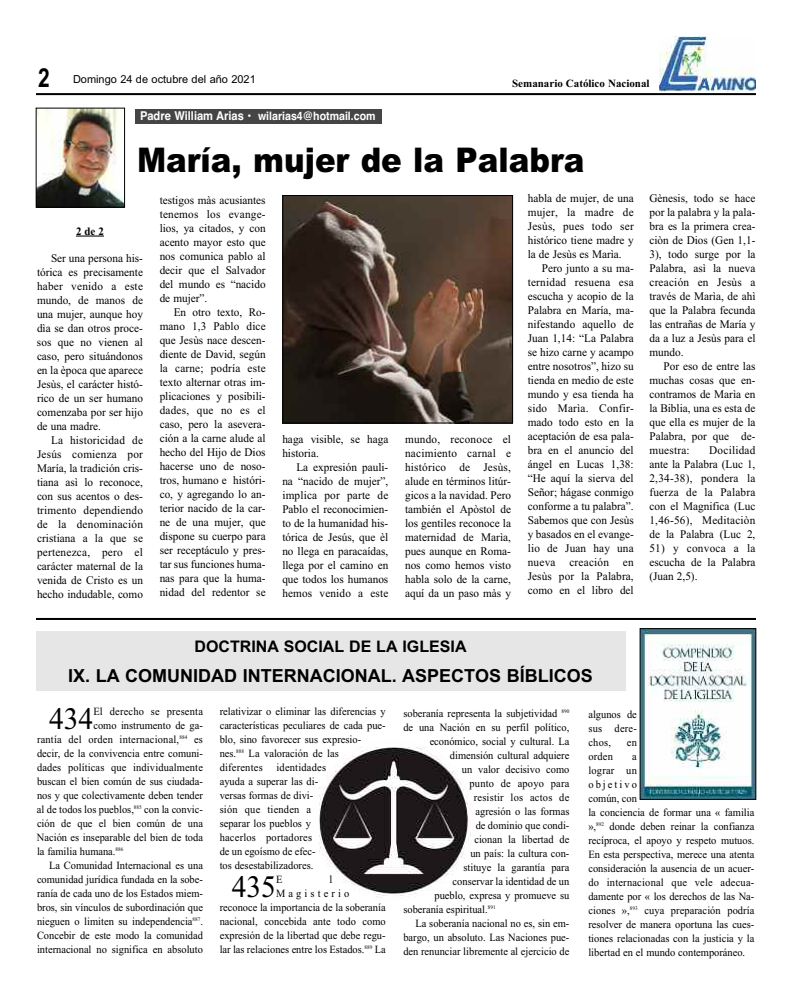
<style>
.page{position:relative;width:792px;height:1008px;background:#fff}
.page>*{position:absolute;margin:0;border:0;box-sizing:border-box;transform-origin:0 0}
.t1{font:900 34px "Arial";color:#000;scale:.91 1}
.t2{font:31.2px "Times New Roman";color:#000;scale:.95 1}
.t3{font:700 26.2px "Arial";color:#000;scale:.8 1}
.t4{font:700 18px "Arial";color:#000}
.t5{font:700 16px "Arial";color:#000}
.t6{font:11.6px/14px "Times New Roman";color:#000;text-align:justify}
.t7{font:700 11.6px "Helvetica";color:#fff;scale:.92 1}
.t8{font:700 11.3px "Times New Roman";color:#000}
.t9{font:11px/14px "Times New Roman";color:#000;scale:.95 1}
.t10{font:11px "Times New Roman";letter-spacing:.02em;color:#000;scale:.95 1}
.t11{font:11px "Arial";color:#000}
.t12{font:700 11px "Times New Roman";color:#000}
.t13{font:11px "Times New Roman";letter-spacing:.295em;color:#000;scale:.95 1}
.s1{font-size:12.1px}
</style>
<div class="page">
<img style="left:659px;top:37px;width:97px;height:54px">
<hr style="left:36px;top:93px;width:720px;height:2px;background:#000">
<hr style="left:36px;top:618px;width:720px;height:2px;background:#000">
<div style="left:36px;top:631px;width:589px;height:59px;background:#e6e6e6"></div>
<svg style="left:76px;top:236px;width:28px;height:1px"></svg>
<img style="left:38px;top:110px;width:85px;height:95px">
<div style="left:36px;top:108px;width:89px;height:99px;border:1px solid #000"></div>
<div style="left:136px;top:109px;width:246px;height:15px;background:#454545"></div>
<img style="left:285px;top:197px;width:226px;height:224px">
<div style="left:283px;top:195px;width:230px;height:228px;border:1px solid #000"></div>
<img style="left:312px;top:740px;width:163px;height:161px;border-radius:50%">
<img style="left:642px;top:631px;width:112px;height:167px">
<div style="left:640px;top:629px;width:116px;height:171px;border:1px solid #000"></div>
<h3 class="t3" style="left:38px;top:63px;width:16px">2</h3>
<p class="t12" style="left:512px;top:77px;width:139px">Semanario Católico Nacional</p>
<p class="t11" style="left:73px;top:73px;width:184px">Domingo 24 de octubre del año 2021</p>
<p class="t7" style="left:140px;top:109px;width:258px"><span class="s1">Padre William Arias •</span> wilarias4@hotmail.com</p>
<h1 class="t1" style="left:137px;top:141px;width:493px">María, mujer de la Palabra</h1>
<p class="t8" style="left:76px;top:224px;width:29px">2de2</p>
<p class="t6" style="left:37px;top:251px;width:108px;text-indent:14px">Ser una persona his&shy;tórica es precisamente haber venido a este mundo, de manos de una mujer, aunque hoy dìa se dan otros proce&shy;sos que no vienen al caso, pero situándonos en la època que aparece Jesùs, el carácter histó&shy;rico de un ser humano comenzaba por ser hijo de una madre.</p>
<p class="t6" style="left:37px;top:433px;width:108px;text-indent:14px">La historicidad de Jesús comienza por María, la tradición cris&shy;tiana asì lo reconoce, con sus acentos o des&shy;trimento dependiendo de la denominación cristiana a la que se pertenezca, pero el carácter maternal de la venida de Cristo es un hecho indudable, como</p>
<p class="t6" style="left:160px;top:193px;width:108px">testigos màs acusiantes tenemos los evange&shy;lios, ya citados, y con acento mayor esto que nos comunica pablo al decir que el Salvador del mundo es “nacido de mujer”.</p>
<p class="t6" style="left:160px;top:305px;width:108px;text-indent:14px">En otro texto, Ro&shy;mano 1,3 Pablo dice que Jesùs nace descen&shy;diente de David, según la carne; podría este texto alternar otras im&shy;plicaciones y posibili&shy;dades, que no es el caso, pero la asevera&shy;ción a la carne alude al hecho del Hijo de Dios hacerse uno de noso&shy;tros, humano e históri&shy;co, y agregando lo an&shy;terior nacido de la car&shy;ne de una mujer, que dispone su cuerpo para ser receptáculo y pres&shy;tar sus funciones huma&shy;nas para que la huma&shy;nidad del redentor se</p>
<p class="t6" style="left:282px;top:432px;width:108px">haga visible, se haga historia.</p>
<p class="t6" style="left:282px;top:460px;width:108px;text-indent:14px">La expresión pauli&shy;na “nacido de mujer”, implica por parte de Pablo el reconocimien&shy;to de la humanidad his&shy;tórica de Jesús, que èl no llega en paracaídas, llega por el camino en que todos los humanos hemos venido a este</p>
<p class="t6" style="left:405px;top:432px;width:108px">mundo, reconoce el nacimiento carnal e histórico de Jesùs, alude en términos litúr&shy;gicos a la navidad. Pero también el Apòstol de los gentiles reconoce la maternidad de Marìa, pues aunque en Roma&shy;nos como hemos visto habla solo de la carne, aquí da un paso màs y</p>
<p class="t6" style="left:528px;top:191px;width:108px">habla de mujer, de una mujer, la madre de Jesùs, pues todo ser histórico tiene madre y la de Jesùs es Marìa.</p>
<p class="t6" style="left:528px;top:261px;width:108px;text-indent:14px">Pero junto a su ma&shy;ternidad resuena esa escucha y acopio de la Palabra en María, ma&shy;nifestando aquello de Juan 1,14: “La Palabra se hizo carne y acampo entre nosotros”, hizo su tienda en medio de este mundo y esa tienda ha sido Marìa. Confir&shy;mado todo esto en la aceptación de esa pala&shy;bra en el anuncio del ángel en Lucas 1,38: “He aquí la sierva del Señor; hágase conmigo conforme a tu palabra”.<br>Sabemos que con Jesùs y basados en el evange&shy;lio de Juan hay una nueva creación en Jesùs por la Palabra, como en el libro del</p>
<p class="t6" style="left:649px;top:191px;width:108px">Gènesis, todo se hace por la palabra y la pala&shy;bra es la primera crea&shy;ciòn de Dios (Gen 1,1- 3), todo surge por la Palabra, asì la nueva creación en Jesùs a través de Marìa, de ahì que la Palabra fecunda las entrañas de María y da a luz a Jesùs para el mundo.</p>
<p class="t6" style="left:649px;top:359px;width:108px;text-indent:14px">Por eso de entre las muchas cosas que en&shy;contramos de Marìa en la Biblia, una es esta de que ella es mujer de la Palabra, por que de&shy;muestra:</p>
<p class="t6" style="left:649px;top:443px;width:108px;text-indent:60px">Docilidad ante la Palabra (Luc 1, 2,34-38), pondera la fuerza de la Palabra con el Magnifica (Luc 1,46-56), Meditaciòn de la Palabra (Luc 2,</p>
<p class="t6" style="left:649px;top:541px;width:108px">51) y convoca a la escucha de la Palabra (Juan 2,5).</p>
<h3 class="t5" style="left:195px;top:637px;width:274px">DOCTRINA SOCIAL DE LA IGLESIA</h3>
<h3 class="t4" style="left:68px;top:665px;width:526px">IX. LA COMUNIDAD INTERNACIONAL. ASPECTOS BÍBLICOS</h3>
<h2 class="t2" style="left:49px;top:700px;width:48px">434</h2>
<p class="t10" style="left:93px;top:704px;width:117px">El derecho se presenta</p>
<p class="t9" style="left:93px;top:718px;width:117px">como instrumento de ga-</p>
<p class="t10" style="left:37px;top:732px;width:176px">rantía del orden internacional,<sup>884</sup> es</p>
<p class="t9" style="left:37px;top:746px;width:176px">decir, de la convivencia entre comuni-</p>
<p class="t9" style="left:37px;top:760px;width:176px">dades políticas que individualmente</p>
<p class="t9" style="left:37px;top:774px;width:176px">buscan el bien común de sus ciudada-</p>
<p class="t9" style="left:37px;top:788px;width:176px">nos y que colectivamente deben tender</p>
<p class="t9" style="left:37px;top:802px;width:176px">al de todos los pueblos,<sup>885</sup> con la convic-</p>
<p class="t9" style="left:37px;top:816px;width:176px">ción de que el bien común de una</p>
<p class="t9" style="left:37px;top:830px;width:176px">Nación es inseparable del bien de toda</p>
<p class="t9" style="left:37px;top:844px;width:92px">la familia humana.<sup>886</sup></p>
<p class="t9" style="left:49px;top:858px;width:164px">La Comunidad Internacional es una</p>
<p class="t9" style="left:37px;top:872px;width:176px">comunidad jurídica fundada en la sobe-</p>
<p class="t9" style="left:37px;top:886px;width:176px">ranía de cada uno de los Estados miem-</p>
<p class="t9" style="left:37px;top:900px;width:176px">bros, sin vínculos de subordinación que</p>
<p class="t9" style="left:37px;top:914px;width:176px">nieguen o limiten su independencia<sup>887</sup>.</p>
<p class="t9" style="left:37px;top:928px;width:176px">Concebir de este modo la comunidad</p>
<p class="t9" style="left:37px;top:942px;width:176px">internacional no significa en absoluto</p>
<p class="t9" style="left:220px;top:704px;width:176px">relativizar o eliminar las diferencias y características peculiares de cada pue&shy;blo, sino favorecer sus expresio&shy;nes.<sup>888</sup> La valoración de las<br>diferentes identidades<br>ayuda a superar las di-<br>versas formas de divi-<br>sión que tienden a<br>separar los pueblos y<br>hacerlos portadores<br>de un egoísmo de efec-<br>tos desestabilizadores.</p>
<h2 class="t2" style="left:232px;top:868px;width:48px">435</h2>
<p class="t9" style="left:276px;top:872px;width:8px">E</p>
<p class="t9" style="left:330px;top:872px;width:5px">l</p>
<p class="t13" style="left:276px;top:887px;width:79px">Magisterio</p>
<p class="t9" style="left:220px;top:900px;width:176px">reconoce la importancia de la soberanía</p>
<p class="t9" style="left:220px;top:914px;width:176px">nacional, concebida ante todo como</p>
<p class="t9" style="left:220px;top:928px;width:176px">expresión de la libertad que debe regu-</p>
<p class="t9" style="left:220px;top:942px;width:176px">lar las relaciones entre los Estados.<sup>889</sup> La</p>
<p class="t9" style="left:403px;top:706px;width:176px">soberanía representa la subjetividad <sup>890</sup></p>
<p class="t9" style="left:403px;top:720px;width:176px">de una Nación en su perfil político,</p>
<p class="t9" style="left:430px;top:734px;width:149px">económico, social y cultural. La</p>
<p class="t9" style="left:450px;top:748px;width:127px">dimensión cultural adquiere</p>
<p class="t9" style="left:462px;top:762px;width:115px">un valor decisivo como</p>
<p class="t10" style="left:469px;top:776px;width:107px">punto de apoyo para</p>
<p class="t10" style="left:474px;top:790px;width:102px">resistir los actos de</p>
<p class="t9" style="left:476px;top:804px;width:100px">agresión o las formas</p>
<p class="t9" style="left:476px;top:818px;width:100px">de dominio que condi-</p>
<p class="t9" style="left:474px;top:832px;width:102px">cionan la libertad de</p>
<p class="t9" style="left:470px;top:846px;width:106px">un país: la cultura con-</p>
<p class="t9" style="left:464px;top:860px;width:113px">stituye la garantía para</p>
<p class="t9" style="left:453px;top:874px;width:124px">conservar la identidad de un</p>
<p class="t9" style="left:435px;top:888px;width:143px">pueblo, expresa y promueve su</p>
<p class="t9" style="left:403px;top:902px;width:99px">soberanía espiritual.<sup>891</sup></p>
<p class="t9" style="left:415px;top:916px;width:164px">La soberanía nacional no es, sin em-</p>
<p class="t9" style="left:403px;top:930px;width:176px">bargo, un absoluto. Las Naciones pue-</p>
<p class="t9" style="left:403px;top:944px;width:176px">den renunciar libremente al ejercicio de</p>
<p class="t9" style="left:588px;top:707px;width:53px;text-align:justify">algunos de sus dere&shy;chos,</p>
<p class="t9" style="left:627px;top:735px;width:12px">en</p>
<p class="t9" style="left:588px;top:749px;width:27px">orden</p>
<p class="t9" style="left:588px;top:749px;width:176px;text-indent:44px">a<br>lograr un<br>objetivo<br>común, con<br>la conciencia de formar una « familia »,<sup>892</sup> donde deben reinar la confianza recíproca, el apoyo y respeto mutuos.<br>En esta perspectiva, merece una atenta consideración la ausencia de un acuer&shy;do internacional que vele adecua&shy;damente por « los derechos de las Na&shy;ciones »,<sup>893</sup> cuya preparación podría resolver de manera oportuna las cues&shy;tiones relacionadas con la justicia y la libertad en el mundo contemporáneo.</p>
</div>
